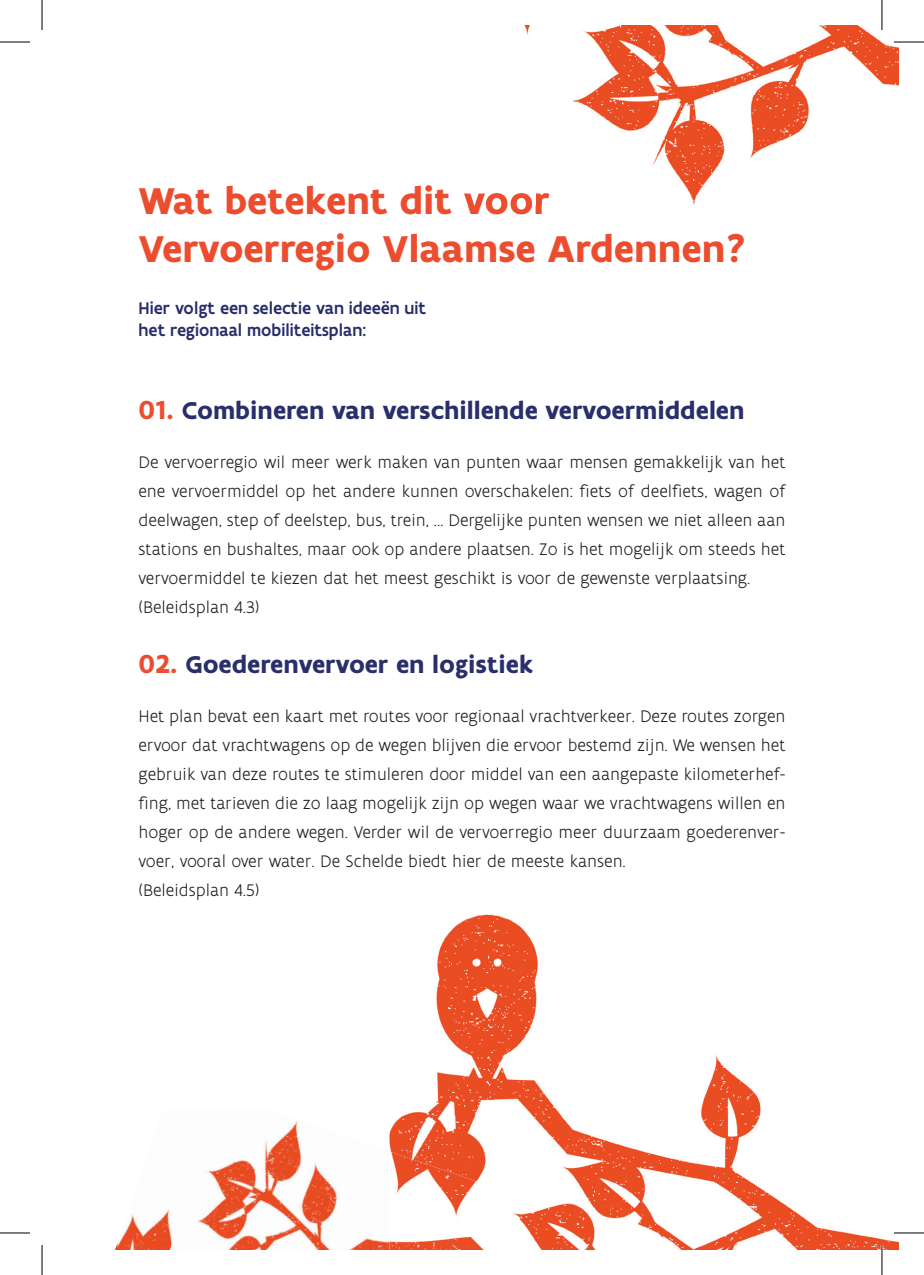
<style>
.page{position:relative;width:924px;height:1275px;background:#fff}
.page>*{position:absolute;margin:0;border:0;box-sizing:border-box;transform-origin:0 0}
.t1{font:700 40px/48px "Flanders Art Sans";color:#ec4d2f}
.t2{font:700 26px "Flanders Art Sans";color:#292f6a}
.t3{font:300 18px/29px "Flanders Art Sans";color:#231f20}
.t4{font:500 18px/22px "Flanders Art Sans";color:#272d69}
.s1{font-size:28px;color:#ec4d2f}
</style>
<div class="page">
<img style="left:405px;top:914px;width:356px;height:201px">
<img style="left:519px;top:1115px;width:379px;height:135px">
<img style="left:389px;top:1115px;width:96px;height:36px">
<img style="left:524px;top:25px;width:374px;height:180px">
<img style="left:464px;top:185px;width:85px;height:20px">
<img style="left:218px;top:1202px;width:116px;height:48px">
<img style="left:115px;top:1204px;width:103px;height:46px">
<img style="left:334px;top:1202px;width:55px;height:48px">
<img style="left:208px;top:1120px;width:130px;height:82px">
<img style="left:389px;top:1151px;width:130px;height:99px">
<hr style="left:893px;top:41px;width:30px;height:2px;background:#fff">
<hr style="left:893px;top:1231px;width:30px;height:3px;background:#fff">
<hr style="left:880px;top:0;width:2px;height:30px;background:#fff">
<hr style="left:880px;top:1245px;width:2px;height:30px;background:#fff">
<hr style="left:0;top:42px;width:30px;height:1px;background:#000">
<hr style="left:893px;top:42px;width:30px;height:1px;background:#000">
<hr style="left:0;top:1232px;width:30px;height:1px;background:#000">
<hr style="left:893px;top:1232px;width:30px;height:1px;background:#000">
<hr style="left:42px;top:0;width:1px;height:30px;background:#000">
<hr style="left:42px;top:1245px;width:1px;height:30px;background:#000">
<hr style="left:881px;top:0;width:1px;height:30px;background:#000">
<hr style="left:881px;top:1245px;width:1px;height:30px;background:#000">
<h1 class="t1" style="left:138px;top:177px;width:609px">Wat betekent dit voor<br>Vervoerregio Vlaamse Ardennen?</h1>
<p class="t4" style="left:138px;top:297px;width:289px">Hier volgt een selectie van ideeën uit het regionaal mobiliteitsplan:</p>
<h2 class="t2" style="left:138px;top:394px;width:607px"><span class="s1">01.</span> Combineren van verschillende vervoermiddelen</h2>
<p class="t3" style="left:138px;top:448px;width:648px">De vervoerregio wil meer werk maken van punten waar mensen gemakkelijk van het ene vervoermiddel op het andere kunnen overschakelen: fiets of deelfiets, wagen of deelwagen, step of deelstep, bus, trein, … Dergelijke punten wensen we niet alleen aan stations en bushaltes, maar ook op andere plaatsen. Zo is het mogelijk om steeds het vervoermiddel te kiezen dat het meest geschikt is voor de gewenste verplaatsing. (Beleidsplan 4.3)</p>
<h2 class="t2" style="left:138px;top:648px;width:396px"><span class="s1">02.</span> Goederenvervoer en logistiek</h2>
<p class="t3" style="left:138px;top:702px;width:648px">Het plan bevat een kaart met routes voor regionaal vrachtverkeer. Deze routes zorgen ervoor dat vrachtwagens op de wegen blijven die ervoor bestemd zijn. We wensen het gebruik van deze routes te stimuleren door middel van een aangepaste kilometerhef&shy;fing, met tarieven die zo laag mogelijk zijn op wegen waar we vrachtwagens willen en hoger op de andere wegen. Verder wil de vervoerregio meer duurzaam goederenver&shy;voer, vooral over water. De Schelde biedt hier de meeste kansen.<br>(Beleidsplan 4.5)</p>
</div>
